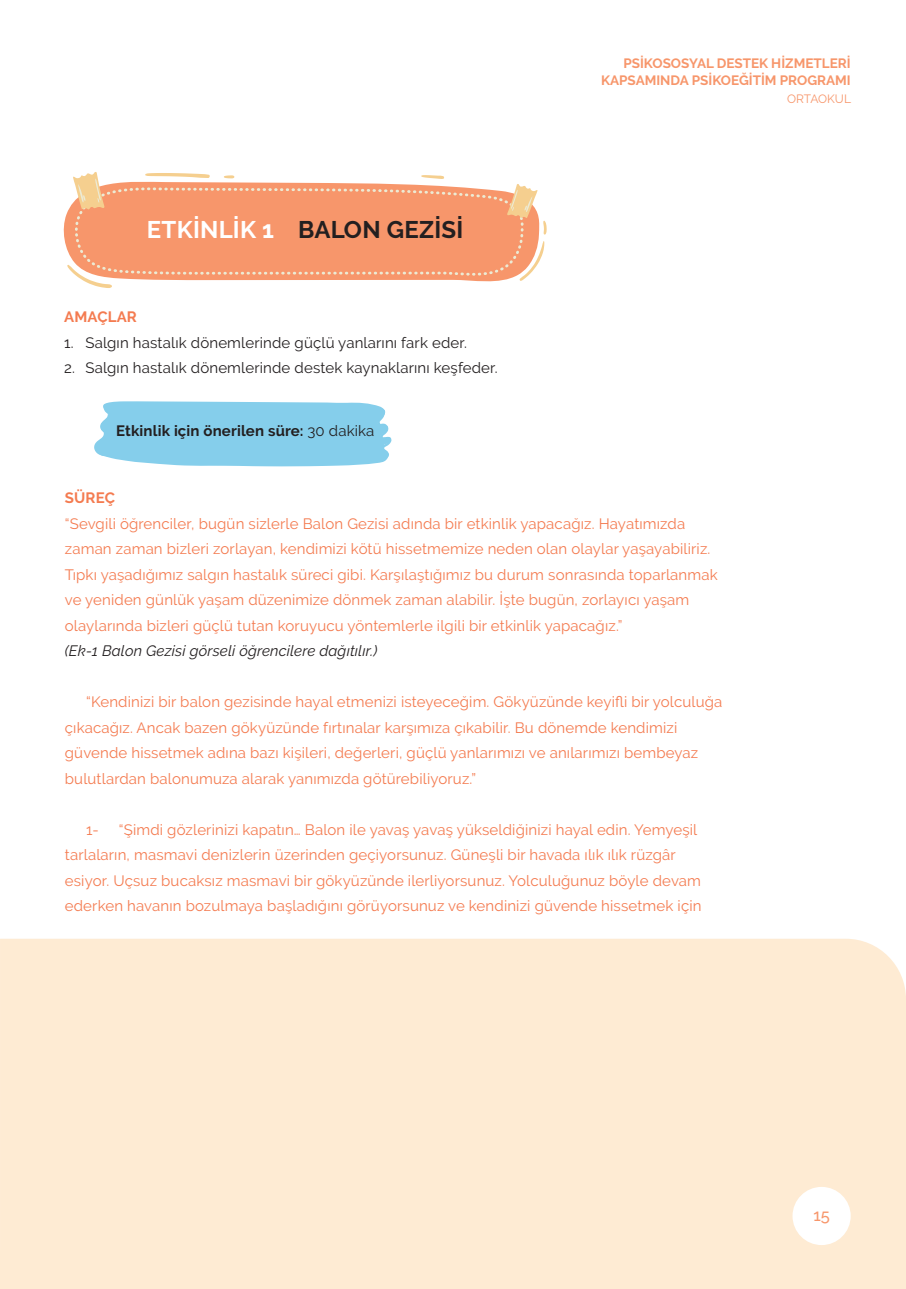
<style>
.page{position:relative;width:906px;height:1289px;background:#fff}
.page>*{position:absolute;margin:0;border:0;box-sizing:border-box;transform-origin:0 0}
.t1{font:700 24px "Raleway";letter-spacing:.01em;color:#231f20}
.t2{font:500 16.5px "Raleway";color:#f7966b}
.t3{font:15px/25.5px "Raleway";letter-spacing:.01em;color:#f47b50}
.t4{font:15px "Raleway";letter-spacing:.01em;color:#231f20}
.t5{font:italic 15px "Raleway";letter-spacing:.01em;color:#231f20}
.t6{font:700 15px "Raleway";letter-spacing:.01em;color:#231f20}
.t7{font:700 15px "Raleway";letter-spacing:.01em;color:#f47b50}
.t8{font:700 13.5px/16.5px "Raleway";color:#f7966b;text-align:right}
.t9{font:12px "Raleway";color:#f7966b}
.s1{color:#fff}
.s2{font-weight:400}
</style>
<div class="page">
<div style="left:0;top:1251px;width:905px;height:37px;background:#feebd3"></div>
<div style="left:0;top:938px;width:906px;height:320px;background:#feebd3"></div>
<div style="left:792px;top:1186px;width:58px;height:58px;background:#fff;border-radius:50%"></div>
<svg style="left:67px;top:172px;width:480px;height:116px"></svg>
<svg style="left:94px;top:401px;width:298px;height:65px;background:#8fd2ec"></svg>
<p class="t1" style="left:147px;top:216px;width:318px"><span class="s1">ETKİNLİK 1</span> BALON GEZİSİ</p>
<p class="t7" style="left:64px;top:308px;width:74px">AMAÇLAR</p>
<p class="t4" style="left:64px;top:334px;width:404px">1. Salgın hastalık dönemlerinde güçlü yanlarını fark eder.</p>
<p class="t4" style="left:64px;top:359px;width:435px">2. Salgın hastalık dönemlerinde destek kaynaklarını keşfeder.</p>
<p class="t6" style="left:116px;top:422px;width:260px">Etkinlik için önerilen süre: <span class="s2">30 dakika</span></p>
<p class="t8" style="left:601px;top:55px;width:251px">PSİKOSOSYAL DESTEK HİZMETLERİ<br>KAPSAMINDA PSİKOEĞİTİM PROGRAMI</p>
<p class="t9" style="left:787px;top:91px;width:65px">ORTAOKUL</p>
<p class="t7" style="left:65px;top:489px;width:52px">SÜREÇ</p>
<p class="t3" style="left:65px;top:510px;width:654px">“Sevgili öğrenciler, bugün sizlerle Balon Gezisi adında bir etkinlik yapacağız. Hayatımızda zaman zaman bizleri zorlayan, kendimizi kötü hissetmemize neden olan olaylar yaşayabiliriz.<br>Tıpkı yaşadığımız salgın hastalık süreci gibi. Karşılaştığımız bu durum sonrasında toparlanmak ve yeniden günlük yaşam düzenimize dönmek zaman alabilir. İşte bugün, zorlayıcı yaşam olaylarında bizleri güçlü tutan koruyucu yöntemlerle ilgili bir etkinlik yapacağız.”</p>
<p class="t5" style="left:65px;top:642px;width:314px">(Ek-1 Balon Gezisi görseli öğrencilere dağıtılır.)</p>
<p class="t3" style="left:65px;top:689px;width:659px;text-indent:21px">“Kendinizi bir balon gezisinde hayal etmenizi isteyeceğim. Gökyüzünde keyifli bir yolculuğa çıkacağız. Ancak bazen gökyüzünde fırtınalar karşımıza çıkabilir. Bu dönemde kendimizi güvende hissetmek adına bazı kişileri, değerleri, güçlü yanlarımızı ve anılarımızı bembeyaz bulutlardan balonumuza alarak yanımızda götürebiliyoruz.”</p>
<p class="t3" style="left:86px;top:816px;width:14px">1-</p>
<p class="t3" style="left:65px;top:816px;width:638px;text-indent:54px">“Şimdi gözlerinizi kapatın… Balon ile yavaş yavaş yükseldiğinizi hayal edin. Yemyeşil tarlaların, masmavi denizlerin üzerinden geçiyorsunuz. Güneşli bir havada ılık ılık rüzgâr esiyor. Uçsuz bucaksız masmavi bir gökyüzünde ilerliyorsunuz. Yolculuğunuz böyle devam ederken havanın bozulmaya başladığını görüyorsunuz ve kendinizi güvende hissetmek için</p>
<p class="t2" style="left:813px;top:1205px;width:18px">15</p>
</div>
